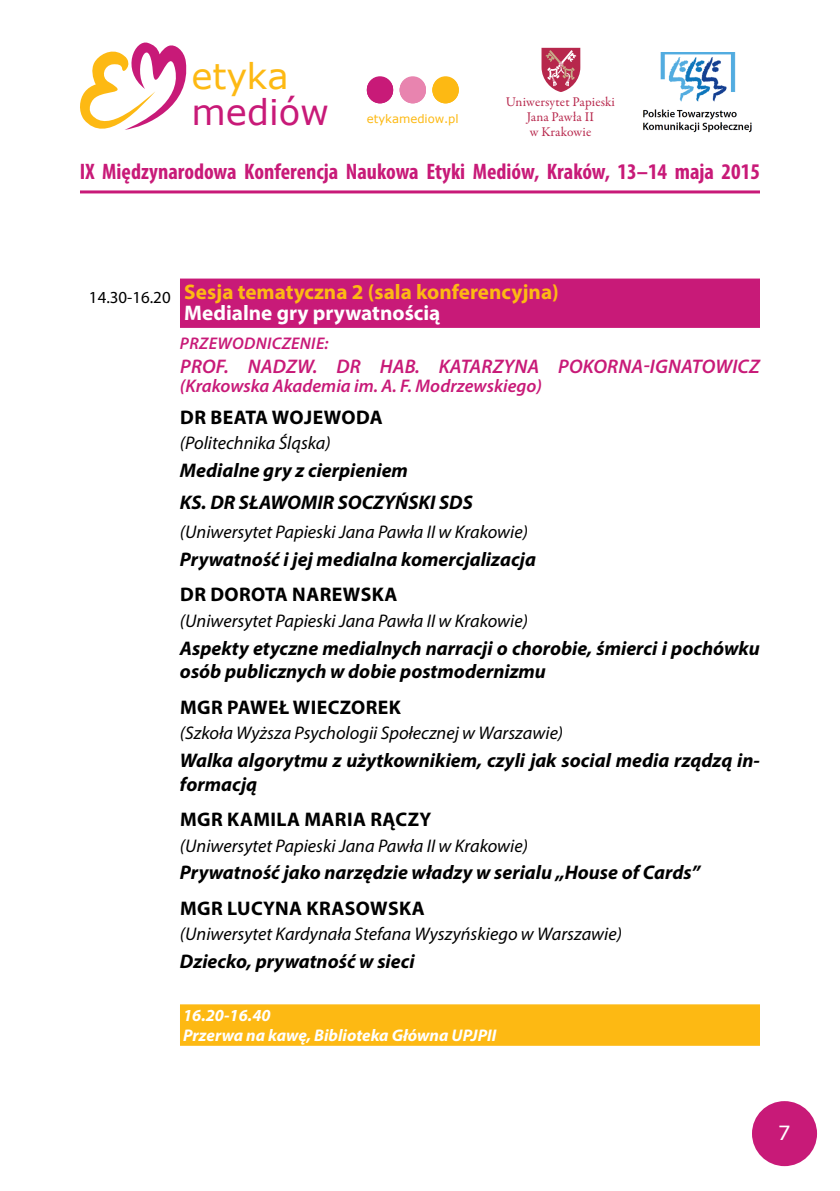
<style>
.page{position:relative;width:840px;height:1191px;background:#fff}
.page>*{position:absolute;margin:0;border:0;box-sizing:border-box;transform-origin:0 0}
.t1{font:35.4px "Verdana";color:#c81a78}
.t2{font:35.4px "Verdana";color:#fdb913}
.t3{font:700 condensed 22.4px "Myriad Pro";color:#c81a78}
.t4{font:22px "Myriad Pro";color:#fff;scale:1.1 1}
.t5{font:700 21.2px "Myriad Pro";color:#fdb913}
.t6{font:700 21.2px "Myriad Pro";color:#fff}
.t7{font:italic 700 19.8px/23.6px "Myriad Pro";color:#000}
.t8{font:700 19.8px "Myriad Pro";letter-spacing:.02em;color:#000}
.t9{font:italic 600 19.8px "Myriad Pro";letter-spacing:.01em;color:#c81a78}
.t10{font:italic 18.4px "Myriad Pro";color:#000}
.t11{font:italic 600 18.4px "Myriad Pro";color:#c81a78}
.t12{font:italic 700 17px/20.2px "Myriad Pro";color:#fff}
.t13{font:italic 600 17px "Myriad Pro";letter-spacing:.02em;color:#c81a78}
.t14{font:17px "Myriad Pro";color:#000}
.t15{font:13.4px/15px "Garamond Premr Pro";letter-spacing:.005em;color:#b7274c;text-align:center}
.t16{font:11.6px "Verdana";color:#fdb913}
</style>
<div class="page">
<div style="left:751px;top:1101px;width:65px;height:65px;background:#c81a78;border-radius:50%"></div>
<svg style="left:80px;top:42px;width:107px;height:88px"></svg>
<svg style="left:366px;top:76px;width:27px;height:26px"></svg>
<svg style="left:399px;top:76px;width:26px;height:26px"></svg>
<svg style="left:432px;top:76px;width:26px;height:26px"></svg>
<hr style="left:80px;top:190px;width:679px;height:3px;background:#c81a78">
<img style="left:643px;top:53px;width:109px;height:80px">
<svg style="left:541px;top:47px;width:40px;height:45px"></svg>
<div style="left:432px;top:77px;width:26px;height:26px;background:#fdb913;border-radius:50%"></div>
<div style="left:366px;top:77px;width:27px;height:26px;background:#c81a78;border-radius:50%"></div>
<div style="left:399px;top:77px;width:26px;height:26px;background:#e884af;border-radius:50%"></div>
<div style="left:180px;top:278px;width:579px;height:29px;background:#c81a78"></div>
<div style="left:180px;top:300px;width:579px;height:28px;background:#c81a78"></div>
<div style="left:180px;top:1004px;width:579px;height:21px;background:#fdb913"></div>
<div style="left:180px;top:1024px;width:579px;height:21px;background:#fdb913"></div>
<h1 class="t2" style="left:191px;top:63px;width:99px">etyka</h1>
<h1 class="t1" style="left:191px;top:98px;width:139px">mediów</h1>
<p class="t3" style="left:80px;top:164px;width:681px">IX Międzynarodowa Konferencja Naukowa Etyki Mediów, Kraków, 13–14 maja 2015</p>
<p class="t15" style="left:505px;top:95px;width:110px">Uniwersytet Papieski<br>Jana Pawła II<br>w Krakowie</p>
<p class="t16" style="left:366px;top:114px;width:93px">etykamediow.pl</p>
<p class="t14" style="left:89px;top:289px;width:83px">14.30-16.20</p>
<p class="t5" style="left:184px;top:281px;width:376px">Sesja tematyczna 2 (sala konferencyjna)</p>
<p class="t6" style="left:184px;top:302px;width:257px">Medialne gry prywatnością</p>
<p class="t13" style="left:180px;top:335px;width:150px">PRZEWODNICZENIE:</p>
<p class="t9" style="left:180px;top:356px;width:580px">PROF. NADZW. DR HAB. KATARZYNA POKORNA-IGNATOWICZ</p>
<p class="t11" style="left:180px;top:377px;width:363px">(Krakowska Akademia im. A. F. Modrzewskiego)</p>
<p class="t8" style="left:180px;top:407px;width:204px">DR BEATA WOJEWODA</p>
<p class="t10" style="left:180px;top:434px;width:152px">(Politechnika Śląska)</p>
<p class="t7" style="left:180px;top:455px;width:294px;line-height:31.6px">Medialne gry z cierpieniem<br>KS. DR SŁAWOMIR SOCZYŃSKI SDS</p>
<p class="t10" style="left:180px;top:523px;width:349px">(Uniwersytet Papieski Jana Pawła II w Krakowie)</p>
<p class="t7" style="left:180px;top:548px;width:357px">Prywatność i jej medialna komercjalizacja</p>
<p class="t8" style="left:180px;top:584px;width:219px">DR DOROTA NAREWSKA</p>
<p class="t10" style="left:180px;top:611px;width:349px">(Uniwersytet Papieski Jana Pawła II w Krakowie)</p>
<p class="t7" style="left:180px;top:636px;width:581px">Aspekty etyczne medialnych narracji o chorobie, śmierci i pochówku osób publicznych w dobie postmodernizmu</p>
<p class="t8" style="left:180px;top:697px;width:222px">MGR PAWEŁ WIECZOREK</p>
<p class="t10" style="left:180px;top:724px;width:384px">(Szkoła Wyższa Psychologii Społecznej w Warszawie)</p>
<p class="t7" style="left:180px;top:749px;width:581px">Walka algorytmu z użytkownikiem, czyli jak social media rządzą in&shy;formacją</p>
<p class="t8" style="left:180px;top:809px;width:253px">MGR KAMILA MARIA RĄCZY</p>
<p class="t10" style="left:180px;top:836px;width:349px">(Uniwersytet Papieski Jana Pawła II w Krakowie)</p>
<p class="t7" style="left:180px;top:861px;width:521px">Prywatność jako narzędzie władzy w serialu „House of Cards”</p>
<p class="t8" style="left:180px;top:898px;width:246px">MGR LUCYNA KRASOWSKA</p>
<p class="t10" style="left:180px;top:925px;width:443px">(Uniwersytet Kardynała Stefana Wyszyńskiego w Warszawie)</p>
<p class="t7" style="left:180px;top:950px;width:236px">Dziecko, prywatność w sieci</p>
<p class="t12" style="left:183px;top:1005px;width:315px">16.20-16.40<br>Przerwa na kawę, Biblioteka Główna UPJPII</p>
<p class="t4" style="left:777px;top:1122px;width:13px">7</p>
</div>
